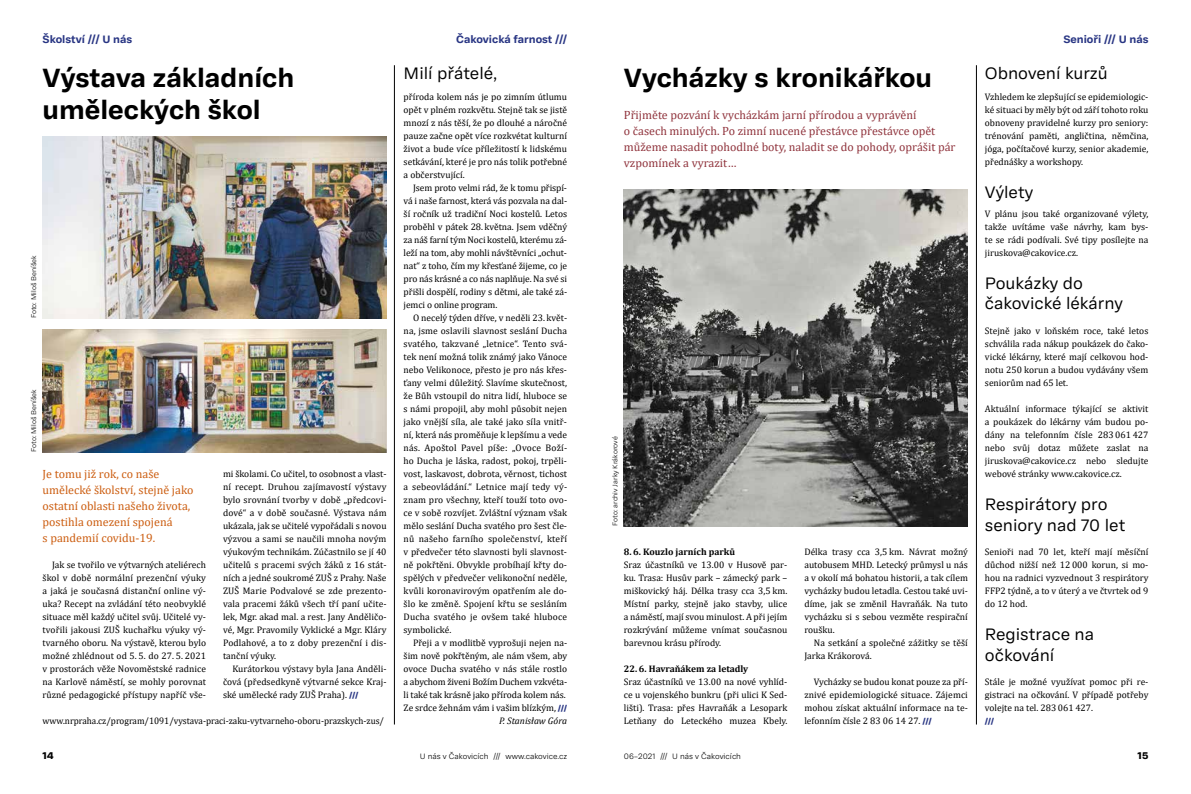
<style>
.page{position:relative;width:1191px;height:794px;background:#fff}
.page>*{position:absolute;margin:0;border:0;box-sizing:border-box;transform-origin:0 0}
.t1{font:700 27px/32px "Adapter PE Text";color:#000}
.t2{font:17px/20.4px "Adapter PE Text";color:#000}
.t3{font:12px/16px "Cambria";color:#90343d}
.t4{font:12px/16px "Cambria";color:#cc5e11}
.t5{font:700 11px "Adapter PE Text";color:#283583}
.t6{font:10px "Adapter PE Text Eb";color:#000}
.t7{font:9.5px/13px "Cambria";color:#000;text-align:justify}
.t8{font:9.5px "Cambria";color:#000;scale:.96 1}
.t9{font:700 9.5px "Cambria";color:#000}
.t10{font:300 8px "Adapter PE Text";color:#000}
.t11{font:8px "Adapter PE Text Eb";color:#283583}
.t12{font:300 7px "Adapter PE Text";color:#000}
.s1{font-family:"Adapter PE Text Eb";font-size:8px;color:#283583}
.s2{font-style:italic}
</style>
<div class="page">
<hr style="left:976px;top:65px;width:1px;height:659px;background:#000">
<hr style="left:394px;top:65px;width:1px;height:659px;background:#000">
<img style="left:43px;top:136px;width:343px;height:182px">
<img style="left:43px;top:329px;width:343px;height:123px">
<img style="left:624px;top:190px;width:344px;height:336px">
<p class="t5" style="left:43px;top:30px;width:91px">Školství /// U nás</p>
<p class="t5" style="left:456px;top:30px;width:112px">Čakovická farnost ///</p>
<p class="t5" style="left:1063px;top:30px;width:87px">Senioři /// U nás</p>
<h1 class="t1" style="left:43px;top:59px;width:253px">Výstava základních uměleckých škol</h1>
<p class="t12" style="left:29px;top:318px;width:64px;rotate:-90deg">Foto: Miloš Beníšek</p>
<p class="t12" style="left:29px;top:452px;width:64px;rotate:-90deg">Foto: Miloš Beníšek</p>
<p class="t4" style="left:43px;top:466px;width:152px">Je tomu již rok, co naše umělecké školství, stejně jako ostatní oblasti našeho života, postihla omezení spojená<br>s pandemií covidu-19.</p>
<p class="t7" style="left:43px;top:558px;width:165px;text-indent:10px">Jak se tvořilo ve výtvarných ateliérech škol v době normální prezenční výuky a jaká je současná distanční online vý&shy;uka? Recept na zvládání této neobvyklé situace měl každý učitel svůj. Učitelé vy&shy;tvořili jakousi ZUŠ kuchařku výuky vý&shy;tvarného oboru. Na výstavě, kterou bylo možné zhlédnout od 5. 5. do 27. 5. 2021 v prostorách věže Novoměstské radnice na Karlově náměstí, se mohly porovnat různé pedagogické přístupy napříč vše-</p>
<p class="t7" style="left:223px;top:467px;width:165px">mi školami. Co učitel, to osobnost a vlast&shy;ní recept. Druhou zajímavostí výstavy bylo srovnání tvorby v době „předcovi&shy;dové“ a v době současné. Výstava nám ukázala, jak se učitelé vypořádali s novou výzvou a sami se naučili mnoha novým výukovým technikám. Zúčastnilo se jí 40 učitelů s pracemi svých žáků z 16 stát&shy;ních a jedné soukromé ZUŠ z Prahy. Naše ZUŠ Marie Podvalové se zde prezento&shy;vala pracemi žáků všech tří paní učite&shy;lek, Mgr. akad mal. a rest. Jany Anděličo&shy;vé, Mgr. Pravomily Vyklické a Mgr. Kláry Podlahové, a to z doby prezenční i dis&shy;tanční výuky.</p>
<p class="t7" style="left:223px;top:662px;width:165px;text-indent:10px">Kurátorkou výstavy byla Jana Anděli&shy;čová (předsedkyně výtvarné sekce Kraj&shy;ské umělecké rady ZUŠ Praha). <span class="s1">///</span></p>
<p class="t8" style="left:43px;top:715px;width:357px">www.nrpraha.cz/program/1091/vystava-praci-zaku-vytvarneho-oboru-prazskych-zus/</p>
<h2 class="t2" style="left:403px;top:62px;width:95px">Milí přátelé,</h2>
<p class="t7" style="left:403px;top:90px;width:165px">příroda kolem nás je po zimním útlumu opět v plném rozkvětu. Stejně tak se jistě mnozí z nás těší, že po dlouhé a náročné pauze začne opět více rozkvétat kulturní život a bude více příležitostí k lidskému setkávání, které je pro nás tolik potřebné a občerstvující.</p>
<p class="t7" style="left:403px;top:181px;width:165px;text-indent:10px">Jsem proto velmi rád, že k tomu přispí&shy;vá i naše farnost, která vás pozvala na dal&shy;ší ročník už tradiční Noci kostelů. Letos proběhl v pátek 28. května. Jsem vděčný za náš farní tým Noci kostelů, kterému zá&shy;leží na tom, aby mohli návštěvníci „ochut&shy;nat“ z toho, čím my křesťané žijeme, co je pro nás krásné a co nás naplňuje. Na své si přišli dospělí, rodiny s dětmi, ale také zá&shy;jemci o online program.</p>
<p class="t7" style="left:403px;top:311px;width:165px;text-indent:10px">O necelý týden dříve, v neděli 23. květ&shy;na, jsme oslavili slavnost seslání Ducha svatého, takzvané „letnice“. Tento svá&shy;tek není možná tolik známý jako Vánoce nebo Velikonoce, přesto je pro nás křes&shy;ťany velmi důležitý. Slavíme skutečnost, že Bůh vstoupil do nitra lidí, hluboce se s námi propojil, aby mohl působit nejen jako vnější síla, ale také jako síla vnitř&shy;ní, která nás proměňuje k lepšímu a vede nás. Apoštol Pavel píše: „Ovoce Boží&shy;ho Ducha je láska, radost, pokoj, trpěli&shy;vost, laskavost, dobrota, věrnost, tichost a sebeovládání.“ Letnice mají tedy vý&shy;znam pro všechny, kteří touží toto ovo&shy;ce v sobě rozvíjet. Zvláštní význam však mělo seslání Ducha svatého pro šest čle&shy;nů našeho farního společenství, kteří v předvečer této slavnosti byli slavnost&shy;ně pokřtěni. Obvykle probíhají křty do&shy;spělých v předvečer velikonoční neděle, kvůli koronavirovým opatřením ale do&shy;šlo ke změně. Spojení křtu se sesláním Ducha svatého je ovšem také hluboce symbolické.</p>
<p class="t7" style="left:403px;top:636px;width:165px;text-align:right">Přeji a v modlitbě vyprošuji nejen na&shy;šim nově pokřtěným, ale nám všem, aby ovoce Ducha svatého v nás stále rostlo a abychom živeni Božím Duchem vzkvéta&shy;li také tak krásně jako příroda kolem nás.<br>Ze srdce žehnám vám i vašim blízkým, <span class="s1">/// </span><span class="s2">P. Stanisław Góra</span></p>
<h1 class="t1" style="left:624px;top:59px;width:310px">Vycházky s kronikářkou</h1>
<p class="t3" style="left:624px;top:107px;width:333px">Přijměte pozvání k vycházkám jarní přírodou a vyprávění<br>o časech minulých. Po zimní nucené přestávce přestávce opět můžeme nasadit pohodlné boty, naladit se do pohody, oprášit pár vzpomínek a vyrazit…</p>
<p class="t12" style="left:610px;top:526px;width:91px;rotate:-90deg">Foto: archiv Jarky Krákorové</p>
<p class="t9" style="left:624px;top:545px;width:113px">8. 6. Kouzlo jarních parků</p>
<p class="t7" style="left:624px;top:558px;width:165px">Sraz účastníků ve 13.00 v Husově par&shy;ku. Trasa: Husův park – zámecký park – miškovický háj. Délka trasy cca 3,5 km.<br>Místní parky, stejně jako stavby, ulice a náměstí, mají svou minulost. A při jejím rozkrývání můžeme vnímat současnou barevnou krásu přírody.</p>
<p class="t9" style="left:624px;top:662px;width:126px">22. 6. Havraňákem za letadly</p>
<p class="t7" style="left:624px;top:675px;width:165px">Sraz účastníků ve 13.00 na nové vyhlíd&shy;ce u vojenského bunkru (při ulici K Sed&shy;lišti). Trasa: přes Havraňák a Lesopark Letňany do Leteckého muzea Kbely.</p>
<p class="t7" style="left:804px;top:545px;width:165px">Délka trasy cca 3,5 km. Návrat možný autobusem MHD. Letecký průmysl u nás a v okolí má bohatou historii, a tak cílem vycházky budou letadla. Cestou také uvi&shy;díme, jak se změnil Havraňák. Na tuto vycházku si s sebou vezměte respirační roušku.</p>
<p class="t7" style="left:804px;top:636px;width:165px;text-indent:10px">Na setkání a společné zážitky se těší<br>Jarka Krákorová.</p>
<p class="t7" style="left:804px;top:675px;width:165px;text-indent:10px">Vycházky se budou konat pouze za pří&shy;znivé epidemiologické situace. Zájemci mohou získat aktuální informace na te&shy;lefonním čísle 2 83 06 14 27. <span class="s1">///</span></p>
<h2 class="t2" style="left:985px;top:62px;width:124px">Obnovení kurzů</h2>
<p class="t7" style="left:985px;top:90px;width:165px">Vzhledem ke zlepšující se epidemiologic&shy;ké situaci by měly být od září tohoto roku obnoveny pravidelné kurzy pro seniory: trénování paměti, angličtina, němčina, jóga, počítačové kurzy, senior akademie, přednášky a workshopy.</p>
<h2 class="t2" style="left:985px;top:181px;width:50px">Výlety</h2>
<p class="t7" style="left:985px;top:207px;width:165px">V plánu jsou také organizované výlety, takže uvítáme vaše návrhy, kam bys&shy;te se rádi podívali. Své tipy posílejte na jiruskova@cakovice.cz.</p>
<h2 class="t2" style="left:985px;top:272px;width:139px">Poukázky do čakovické lékárny</h2>
<p class="t7" style="left:985px;top:324px;width:165px">Stejně jako v loňském roce, také letos schválila rada nákup poukázek do čako&shy;vické lékárny, které mají celkovou hod&shy;notu 250 korun a budou vydávány všem seniorům nad 65 let.</p>
<p class="t7" style="left:985px;top:402px;width:165px">Aktuální informace týkající se aktivit a poukázek do lékárny vám budou po&shy;dány na telefonním čísle 283 061 427 nebo svůj dotaz můžete zaslat na jiruskova@cakovice.cz nebo sledujte webové stránky www.cakovice.cz.</p>
<h2 class="t2" style="left:985px;top:493px;width:142px">Respirátory pro seniory nad 70 let</h2>
<p class="t7" style="left:985px;top:545px;width:165px">Senioři nad 70 let, kteří mají měsíční důchod nižší než 12 000 korun, si mo&shy;hou na radnici vyzvednout 3 respirátory FFP2 týdně, a to v úterý a ve čtvrtek od 9 do 12 hod.</p>
<h2 class="t2" style="left:985px;top:623px;width:111px">Registrace na očkování</h2>
<p class="t7" style="left:985px;top:675px;width:165px">Stále je možné využívat pomoc při re&shy;gistraci na očkování. V případě potřeby volejte na tel. 283 061 427.</p>
<p class="t11" style="left:985px;top:714px;width:11px">///</p>
<p class="t6" style="left:43px;top:747px;width:13px">14</p>
<p class="t10" style="left:420px;top:750px;width:149px">U nás v Čakovicích /// www.cakovice.cz</p>
<p class="t10" style="left:624px;top:750px;width:119px">06–2021 /// U nás v Čakovicích</p>
<p class="t6" style="left:1137px;top:747px;width:12px">15</p>
</div>
